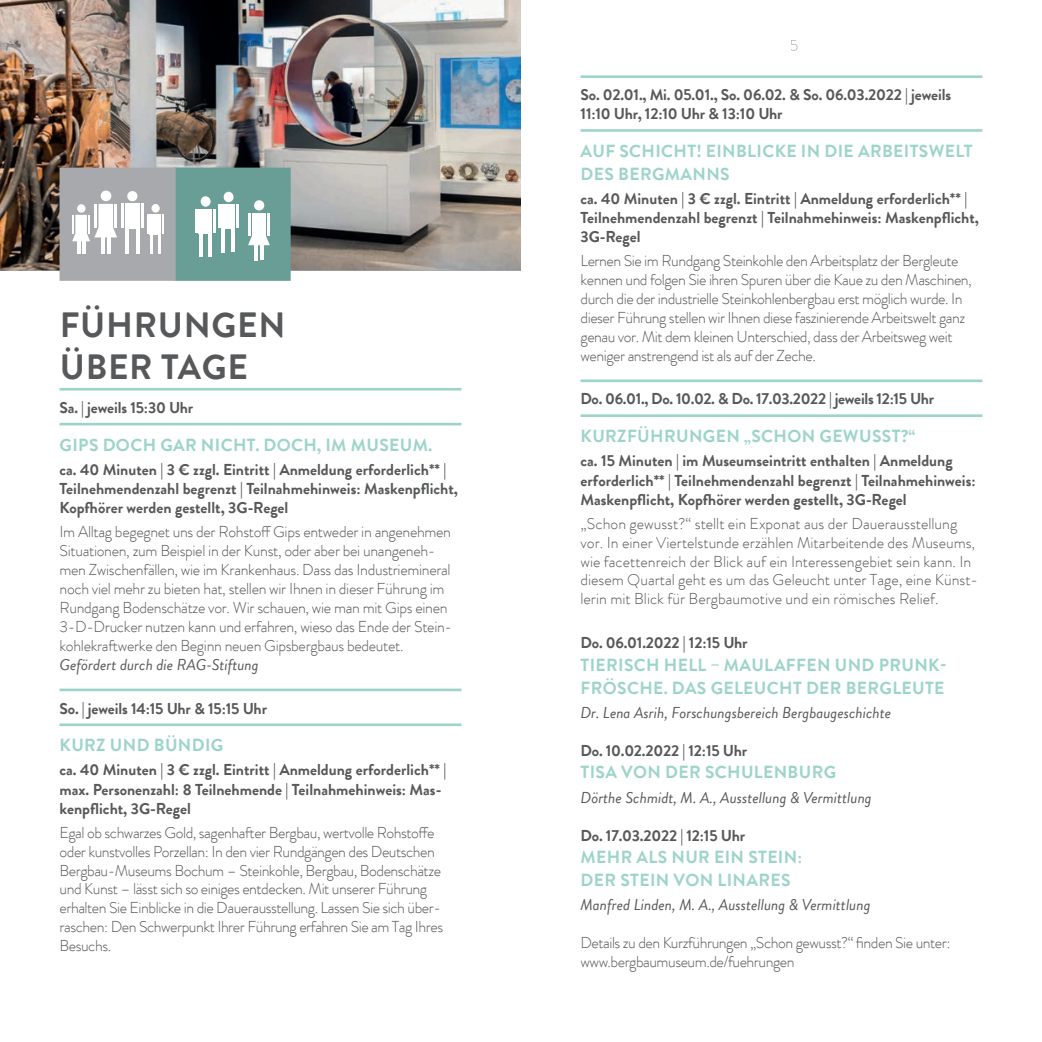
<style>
.page{position:relative;width:1042px;height:1042px;background:#fff}
.page>*{position:absolute;margin:0;border:0;box-sizing:border-box;transform-origin:0 0}
.t1{font:700 35px/42px "Brandon Grotesque Office";letter-spacing:.02em;color:#57585a}
.t2{font:700 17.5px/22.8px "Brandon Grotesque Office";letter-spacing:.02em;color:#9dd4ca}
.t3{font:300 15.75px/18.9px "Brandon Grotesque Office";letter-spacing:-.03em;color:#57585a}
.t4{font:700 15.75px/19.2px "Brandon Grotesque Office";color:#57585a}
.t5{font:300 15.75px/18.9px "Brandon Grotesque Office";color:#57585a}
.t6{font:italic 15.75px "Brandon Grotesque Office";color:#57585a}
.t7{font:700 15.75px "Brandon Grotesque Office";letter-spacing:-.02em;color:#57585a}
</style>
<div class="page">
<img style="left:0;top:0;width:521px;height:270px">
<svg style="left:53px;top:162px;width:244px;height:119px"></svg>
<hr style="left:580px;top:75px;width:402px;height:3px;background:#9dd4ca">
<hr style="left:580px;top:129px;width:402px;height:3px;background:#9dd4ca">
<hr style="left:580px;top:379px;width:402px;height:3px;background:#9dd4ca">
<hr style="left:580px;top:414px;width:402px;height:3px;background:#9dd4ca">
<hr style="left:60px;top:388px;width:401px;height:2px;background:#9dd4ca">
<hr style="left:60px;top:423px;width:401px;height:2px;background:#9dd4ca">
<hr style="left:60px;top:688px;width:401px;height:3px;background:#9dd4ca">
<hr style="left:60px;top:723px;width:401px;height:3px;background:#9dd4ca">
<svg style="left:791px;top:40px;width:6px;height:11px"></svg>
<svg style="left:244px;top:40px;width:8px;height:11px"></svg>
<h1 class="t1" style="left:60px;top:304px;width:227px">FÜHRUNGEN<br>ÜBER TAGE</h1>
<p class="t4" style="left:60px;top:398px;width:135px">Sa. | jeweils 15:30 Uhr</p>
<p class="t2" style="left:60px;top:433px;width:374px">GIPS DOCH GAR NICHT. DOCH, IM MUSEUM.</p>
<p class="t4" style="left:60px;top:460px;width:400px">ca. 40 Minuten | 3 € zzgl. Eintritt | Anmeldung erforderlich** |<br>Teilnehmendenzahl begrenzt | Teilnahmehinweis: Maskenpflicht,<br>Kopfhörer werden gestellt, 3G-Regel</p>
<p class="t3" style="left:60px;top:522px;width:394px">Im Alltag begegnet uns der Rohstoff Gips entweder in angenehmen Situationen, zum Beispiel in der Kunst, oder aber bei unangeneh&shy;men Zwischenfällen, wie im Krankenhaus. Dass das Industriemineral noch viel mehr zu bieten hat, stellen wir Ihnen in dieser Führung im Rundgang Bodenschätze vor. Wir schauen, wie man mit Gips einen 3-D-Drucker nutzen kann und erfahren, wieso das Ende der Stein&shy;kohlekraftwerke den Beginn neuen Gipsbergbaus bedeutet.</p>
<p class="t6" style="left:60px;top:653px;width:201px">Gefördert durch die RAG-Stiftung</p>
<p class="t4" style="left:60px;top:699px;width:209px">So. | jeweils 14:15 Uhr &amp; 15:15 Uhr</p>
<p class="t2" style="left:60px;top:734px;width:165px">KURZ UND BÜNDIG</p>
<p class="t4" style="left:60px;top:760px;width:388px">ca. 40 Minuten | 3 € zzgl. Eintritt | Anmeldung erforderlich** | max. Personenzahl: 8 Teilnehmende | Teilnahmehinweis: Mas&shy;kenpflicht, 3G-Regel</p>
<p class="t3" style="left:60px;top:823px;width:385px">Egal ob schwarzes Gold, sagenhafter Bergbau, wertvolle Rohstoffe oder kunstvolles Porzellan: In den vier Rundgängen des Deutschen Bergbau-Museums Bochum – Steinkohle, Bergbau, Bodenschätze und Kunst – lässt sich so einiges entdecken. Mit unserer Führung erhalten Sie Einblicke in die Dauerausstellung. Lassen Sie sich über&shy;raschen: Den Schwerpunkt Ihrer Führung erfahren Sie am Tag Ihres Besuchs.</p>
<p class="t4" style="left:580px;top:86px;width:372px">So. 02.01., Mi. 05.01., So. 06.02. &amp; So. 06.03.2022 | jeweils<br>11:10 Uhr, 12:10 Uhr &amp; 13:10 Uhr</p>
<p class="t2" style="left:581px;top:140px;width:393px">AUF SCHICHT! EINBLICKE IN DIE ARBEITSWELT<br>DES BERGMANNS</p>
<p class="t4" style="left:580px;top:189px;width:400px">ca. 40 Minuten | 3 € zzgl. Eintritt | Anmeldung erforderlich** |<br>Teilnehmendenzahl begrenzt | Teilnahmehinweis: Maskenpflicht,<br>3G-Regel</p>
<p class="t3" style="left:580px;top:251px;width:393px">Lernen Sie im Rundgang Steinkohle den Arbeitsplatz der Bergleute kennen und folgen Sie ihren Spuren über die Kaue zu den Maschinen, durch die der industrielle Steinkohlenbergbau erst möglich wurde. In dieser Führung stellen wir Ihnen diese faszinierende Arbeitswelt ganz genau vor. Mit dem kleinen Unterschied, dass der Arbeitsweg weit weniger anstrengend ist als auf der Zeche.</p>
<p class="t7" style="left:580px;top:388px;width:355px">Do. 06.01., Do. 10.02. &amp; Do. 17.03.2022 | jeweils 12:15 Uhr</p>
<p class="t2" style="left:581px;top:425px;width:336px">KURZFÜHRUNGEN „SCHON GEWUSST?“</p>
<p class="t4" style="left:580px;top:451px;width:397px">ca. 15 Minuten | im Museumseintritt enthalten | Anmeldung erforderlich** | Teilnehmendenzahl begrenzt | Teilnahmehinweis:<br>Maskenpflicht, Kopfhörer werden gestellt, 3G-Regel</p>
<p class="t5" style="left:580px;top:514px;width:399px">„Schon gewusst?“ stellt ein Exponat aus der Dauerausstellung vor. In einer Viertelstunde erzählen Mitarbeitende des Museums, wie facettenreich der Blick auf ein Interessengebiet sein kann. In diesem Quartal geht es um das Geleucht unter Tage, eine Künst&shy;lerin mit Blick für Bergbaumotive und ein römisches Relief.</p>
<p class="t4" style="left:580px;top:633px;width:169px">Do. 06.01.2022 | 12:15 Uhr</p>
<p class="t2" style="left:581px;top:653px;width:367px">TIERISCH HELL – MAULAFFEN UND PRUNK-<br>FRÖSCHE. DAS GELEUCHT DER BERGLEUTE</p>
<p class="t6" style="left:580px;top:701px;width:312px">Dr. Lena Asrih, Forschungsbereich Bergbaugeschichte</p>
<p class="t4" style="left:580px;top:741px;width:168px">Do. 10.02.2022 | 12:15 Uhr</p>
<p class="t2" style="left:581px;top:761px;width:257px">TISA VON DER SCHULENBURG</p>
<p class="t6" style="left:580px;top:786px;width:293px">Dörthe Schmidt, M. A., Ausstellung &amp; Vermittlung</p>
<p class="t4" style="left:580px;top:826px;width:166px">Do. 17.03.2022 | 12:15 Uhr</p>
<p class="t2" style="left:581px;top:846px;width:223px">MEHR ALS NUR EIN STEIN:<br>DER STEIN VON LINARES</p>
<p class="t6" style="left:580px;top:894px;width:292px">Manfred Linden, M. A., Ausstellung &amp; Vermittlung</p>
<p class="t3" style="left:580px;top:933px;width:371px">Details zu den Kurzführungen „Schon gewusst?“ finden Sie unter: www.bergbaumuseum.de/fuehrungen</p>
</div>
